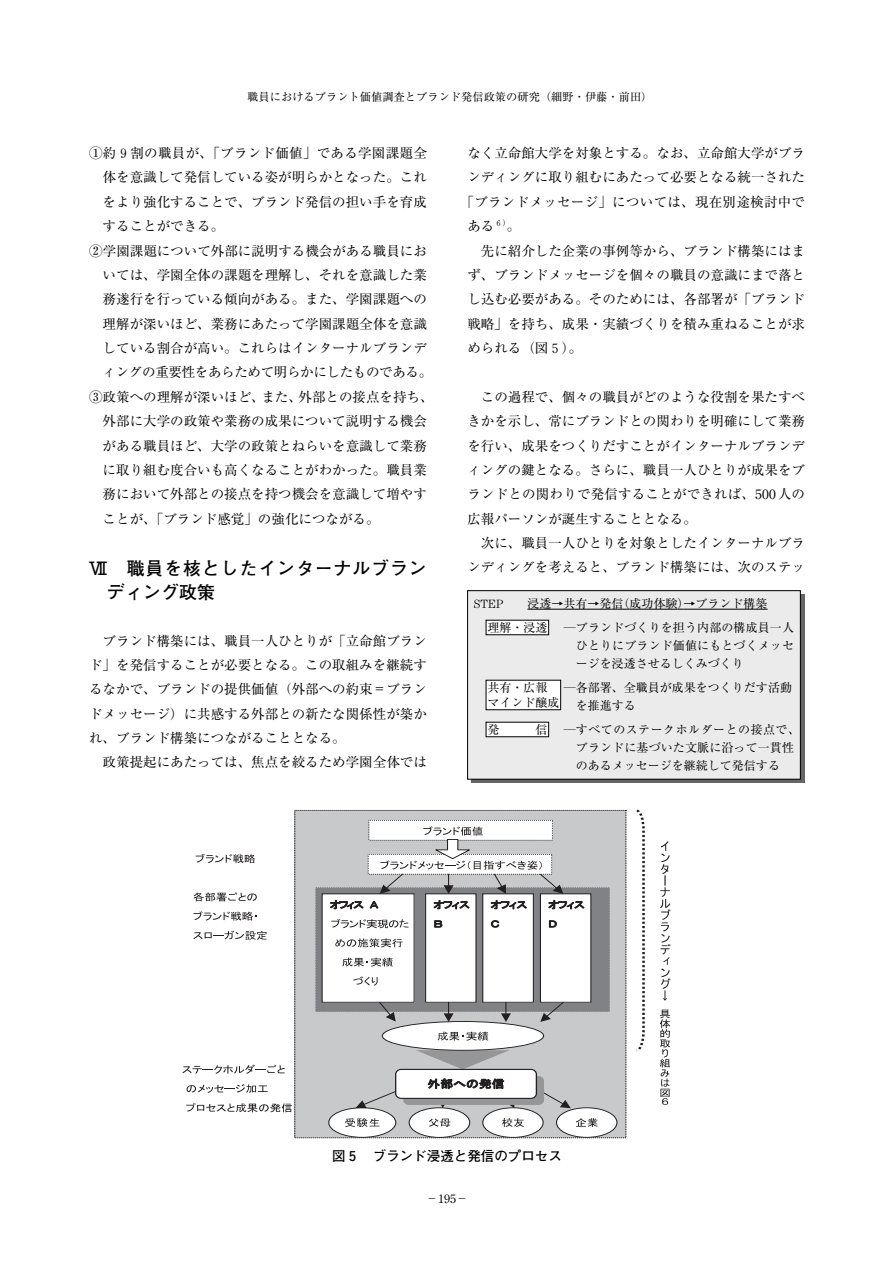
<style>
.page{position:relative;width:893px;height:1263px;background:#fff}
.page>*{position:absolute;margin:0;border:0;box-sizing:border-box;transform-origin:0 0}
.t1{font:700 18px/24.5px "Futo Go B101";letter-spacing:.045em;color:#000}
.t2{font:13.5px/24.5px "Ryumin";color:#000;text-align:justify}
.t3{font:13.5px "Ryumin";letter-spacing:.02em;color:#000}
.t4{font:13.5px "Ryumin";letter-spacing:-.025em;color:#000}
.t5{font:700 13.5px "Futo Go B101";color:#000}
.t6{font:12px/18px "Ryumin";color:#000}
.t7{font:300 12px "Century";color:#000}
.t8{font:11.25px "Ryumin";color:#000}
.s1{color:#fff}
</style>
<div class="page">
<svg style="left:660px;top:841px;width:10px;height:160px"></svg>
<svg style="left:659px;top:1010px;width:11px;height:95px"></svg>
<svg style="left:636px;top:810px;width:9px;height:242px"></svg>
<div style="left:295px;top:810px;width:331px;height:328px;background:#c7c9cb"></div>
<svg style="left:416px;top:1050px;width:93px;height:19px"></svg>
<div style="left:315px;top:887px;width:295px;height:125px;background:#808285"></div>
<div style="left:315px;top:887px;width:295px;height:125px;border:1px dashed #c7c9cb"></div>
<div style="left:368px;top:854px;width:183px;height:20px;background:#fff"></div>
<div style="left:322px;top:894px;width:92px;height:108px;background:#fff"></div>
<div style="left:322px;top:893px;width:92px;height:110px;border:1px solid #231f20"></div>
<svg style="left:330px;top:900px;width:33px;height:9px"></svg>
<svg style="left:370px;top:901px;width:8px;height:7px"></svg>
<svg style="left:342px;top:958px;width:51px;height:9px"></svg>
<svg style="left:353px;top:976px;width:25px;height:10px"></svg>
<div style="left:425px;top:894px;width:51px;height:108px;background:#fff"></div>
<div style="left:425px;top:893px;width:51px;height:110px;border:1px solid #231f20"></div>
<svg style="left:433px;top:900px;width:36px;height:9px"></svg>
<svg style="left:434px;top:920px;width:8px;height:7px"></svg>
<div style="left:483px;top:894px;width:50px;height:108px;background:#fff"></div>
<div style="left:482px;top:893px;width:52px;height:110px;border:1px solid #231f20"></div>
<svg style="left:490px;top:900px;width:37px;height:9px"></svg>
<svg style="left:491px;top:920px;width:8px;height:8px"></svg>
<div style="left:540px;top:894px;width:51px;height:108px;background:#fff"></div>
<div style="left:540px;top:893px;width:51px;height:110px;border:1px solid #231f20"></div>
<svg style="left:548px;top:900px;width:36px;height:9px"></svg>
<svg style="left:549px;top:920px;width:7px;height:7px"></svg>
<div style="left:382px;top:1022px;width:161px;height:28px;background:#fff;border-radius:50%"></div>
<div style="left:382px;top:1021px;width:162px;height:30px;border:1px solid #231f20;border-radius:50%"></div>
<svg style="left:437px;top:1032px;width:51px;height:9px"></svg>
<div style="left:329px;top:1108px;width:67px;height:29px;background:#fff;border-radius:50%"></div>
<div style="left:328px;top:1107px;width:68px;height:31px;border:1px solid #231f20;border-radius:50%"></div>
<svg style="left:345px;top:1118px;width:34px;height:9px"></svg>
<div style="left:409px;top:1108px;width:60px;height:29px;background:#fff;border-radius:50%"></div>
<div style="left:409px;top:1107px;width:61px;height:31px;border:1px solid #231f20;border-radius:50%"></div>
<svg style="left:429px;top:1119px;width:21px;height:8px"></svg>
<div style="left:483px;top:1108px;width:60px;height:29px;background:#fff;border-radius:50%"></div>
<div style="left:482px;top:1107px;width:61px;height:31px;border:1px solid #231f20;border-radius:50%"></div>
<svg style="left:502px;top:1118px;width:22px;height:9px"></svg>
<div style="left:556px;top:1108px;width:61px;height:29px;background:#fff;border-radius:50%"></div>
<div style="left:556px;top:1107px;width:61px;height:31px;border:1px solid #231f20;border-radius:50%"></div>
<svg style="left:576px;top:1118px;width:21px;height:9px"></svg>
<svg style="left:378px;top:1001px;width:18px;height:21px"></svg>
<svg style="left:443px;top:1002px;width:10px;height:20px"></svg>
<svg style="left:501px;top:1002px;width:10px;height:20px"></svg>
<svg style="left:540px;top:1001px;width:24px;height:21px"></svg>
<svg style="left:355px;top:1091px;width:42px;height:17px"></svg>
<svg style="left:542px;top:1092px;width:29px;height:16px"></svg>
<div style="left:369px;top:820px;width:183px;height:20px;background:#fff"></div>
<svg style="left:379px;top:826px;width:184px;height:68px"></svg>
<div style="left:403px;top:1076px;width:141px;height:29px;background:#949698;border-radius:5px"></div>
<div style="left:395px;top:1069px;width:141px;height:29px;background:#fff;border-radius:5px"></div>
<div style="left:395px;top:1069px;width:142px;height:30px;border:1px solid #231f20;border-radius:5px"></div>
<svg style="left:427px;top:1079px;width:87px;height:29px"></svg>
<svg style="left:196px;top:854px;width:59px;height:9px"></svg>
<svg style="left:193px;top:892px;width:64px;height:9px"></svg>
<svg style="left:193px;top:911px;width:64px;height:10px"></svg>
<svg style="left:193px;top:931px;width:74px;height:9px"></svg>
<svg style="left:182px;top:1065px;width:103px;height:9px"></svg>
<svg style="left:186px;top:1084px;width:82px;height:9px"></svg>
<svg style="left:186px;top:1103px;width:106px;height:9px"></svg>
<svg style="left:335px;top:938px;width:67px;height:9px"></svg>
<svg style="left:331px;top:919px;width:77px;height:9px"></svg>
<div style="left:472px;top:594px;width:333px;height:189px;background:#666"></div>
<svg style="left:467px;top:590px;width:333px;height:190px;background:#e4e4e4"></svg>
<p class="t8" style="left:247px;top:93px;width:406px">職員におけるブラント価値調査とブランド発信政策の研究（細野・伊藤・前田）</p>
<p class="t3" style="left:89px;top:148px;width:339px">①約９割の職員が、「ブランド価値」である学園課題全</p>
<p class="t2" style="left:103px;top:167px;width:326px">体を意識して発信している姿が明らかとなった。これ</p>
<p class="t2" style="left:103px;top:191px;width:326px">をより強化することで、ブランド発信の担い手を育成</p>
<p class="t2" style="left:103px;top:216px;width:123px">することができる。</p>
<p class="t2" style="left:89px;top:240px;width:339px">②学園課題について外部に説明する機会がある職員にお</p>
<p class="t2" style="left:103px;top:264px;width:326px">いては、学園全体の課題を理解し、それを意識した業</p>
<p class="t2" style="left:103px;top:289px;width:326px">務遂行を行っている傾向がある。また、学園課題への</p>
<p class="t2" style="left:103px;top:313px;width:326px">理解が深いほど、業務にあたって学園課題全体を意識</p>
<p class="t2" style="left:103px;top:338px;width:326px">している割合が高い。これらはインターナルブランデ</p>
<p class="t4" style="left:103px;top:368px;width:331px">ィングの重要性をあらためて明らかにしたものである。</p>
<p class="t2" style="left:89px;top:386px;width:346px">③政策への理解が深いほど、また、外部との接点を持ち、</p>
<p class="t2" style="left:103px;top:411px;width:326px">外部に大学の政策や業務の成果について説明する機会</p>
<p class="t2" style="left:103px;top:435px;width:326px">がある職員ほど、大学の政策とねらいを意識して業務</p>
<p class="t2" style="left:103px;top:459px;width:326px">に取り組む度合いも高くなることがわかった。職員業</p>
<p class="t2" style="left:103px;top:484px;width:326px">務において外部との接点を持つ機会を意識して増やす</p>
<p class="t2" style="left:103px;top:508px;width:278px">ことが、「ブランド感覚」の強化につながる。</p>
<h1 class="t1" style="left:107px;top:558px;width:321px;text-indent:-18px">Ⅶ　職員を核としたインターナルブランディング政策</h1>
<p class="t2" style="left:89px;top:630px;width:339px;text-indent:14px">ブランド構築には、職員一人ひとりが「立命館ブランド」を発信することが必要となる。この取組みを継続するなかで、ブランドの提供価値（外部への約束＝ブランドメッセージ）に共感する外部との新たな関係性が築かれ、ブランド構築につながることとなる。</p>
<p class="t2" style="left:103px;top:752px;width:326px">政策提起にあたっては、焦点を絞るため学園全体では</p>
<p class="t2" style="left:467px;top:143px;width:339px">なく立命館大学を対象とする。なお、立命館大学がブラ</p>
<p class="t2" style="left:467px;top:167px;width:339px">ンディングに取り組むにあたって必要となる統一された</p>
<p class="t3" style="left:460px;top:197px;width:346px">「ブランドメッセージ」については、現在別途検討中で</p>
<p class="t2" style="left:467px;top:216px;width:54px">ある<sup>６）</sup>。</p>
<p class="t2" style="left:481px;top:240px;width:326px">先に紹介した企業の事例等から、ブランド構築にはま</p>
<p class="t2" style="left:467px;top:264px;width:339px">ず、ブランドメッセージを個々の職員の意識にまで落と</p>
<p class="t2" style="left:467px;top:289px;width:339px">し込む必要がある。そのためには、各部署が「ブランド</p>
<p class="t2" style="left:467px;top:313px;width:339px">戦略」を持ち、成果・実績づくりを積み重ねることが求</p>
<p class="t2" style="left:467px;top:338px;width:116px">められる（図５）。</p>
<p class="t2" style="left:467px;top:386px;width:339px;text-indent:14px">この過程で、個々の職員がどのような役割を果たすべきかを示し、常にブランドとの関わりを明確にして業務を行い、成果をつくりだすことがインターナルブランディングの鍵となる。さらに、職員一人ひとりが成果をブランドとの関わりで発信することができれば、500人の広報パーソンが誕生することとなる。</p>
<p class="t2" style="left:467px;top:533px;width:339px;text-align:right">次に、職員一人ひとりを対象としたインターナルブランディングを考えると、ブランド構築には、次のステッ</p>
<p class="t7" style="left:474px;top:600px;width:31px">STEP</p>
<p class="t6" style="left:564px;top:593px;width:232px;line-height:24px;text-indent:-36px">浸透→共有→発信（成功体験）→ブランド構築<br>―ブランドづくりを担う内部の構成員一人</p>
<p class="t6" style="left:576px;top:638px;width:220px">ひとりにブランド価値にもとづくメッセージを浸透させるしくみづくり</p>
<p class="t6" style="left:576px;top:680px;width:217px;text-indent:-88px">共有・広報<span class="s1">・</span> ―各部署、全職員が成果をつくりだす活動を推進する</p>
<p class="t6" style="left:576px;top:722px;width:226px;text-indent:-12px">―すべてのステークホルダーとの接点で、ブランドに基づいた文脈に沿って一貫性のあるメッセージを継続して発信する</p>
<p class="t6" style="left:487px;top:620px;width:61px">理解・浸透</p>
<p class="t6" style="left:487px;top:695px;width:73px">マインド醸成</p>
<p class="t5" style="left:332px;top:1151px;width:231px">図５　ブランド浸透と発信のプロセス</p>
<p class="t6" style="left:426px;top:1191px;width:43px">－195－</p>
</div>
